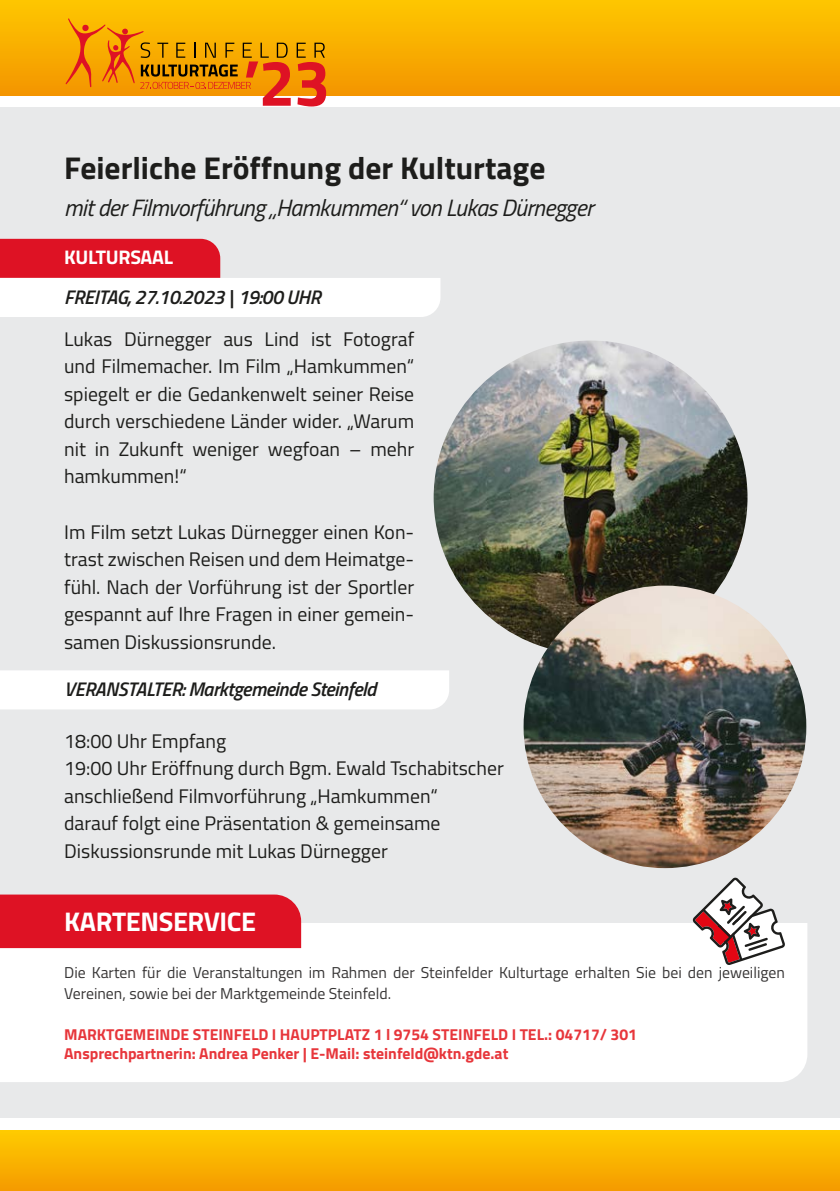
<style>
.page{position:relative;width:840px;height:1191px;background:#fff}
.page>*{position:absolute;margin:0;border:0;box-sizing:border-box;transform-origin:0 0}
.t1{font:700 31.6px "Titillium";color:#1d1d1b}
.t2{font:700 27px "Titillium";letter-spacing:-.015em;color:#fff}
.t3{font:italic 23.6px "Titillium";letter-spacing:-.025em;color:#1d1d1b}
.t4{font:19.6px/27.6px "Titillium";color:#1d1d1b;text-align:justify}
.t5{font:italic 600 19.6px "Titillium";letter-spacing:-.025em;color:#1d1d1b}
.t6{font:700 19.6px "Titillium";letter-spacing:-.015em;color:#fff}
.t7{font:15.8px/21.6px "Titillium";color:#373535}
.t8{font:700 15.8px/19px "Titillium";color:#e7363b}
</style>
<div class="page">
<div style="left:0;top:0;width:839px;height:95px;background:linear-gradient(to bottom,#fec700,#f49500)"></div>
<div style="left:0;top:1130px;width:839px;height:61px;background:linear-gradient(to bottom,#fc0,#f59b00)"></div>
<div style="left:0;top:107px;width:839px;height:1010px;background:#e8e9ea"></div>
<svg style="left:296px;top:43px;width:30px;height:63px;background:#e06619"></svg>
<svg style="left:66px;top:18px;width:224px;height:88px;background:#e99a1d"></svg>
<svg style="left:0;top:239px;width:440px;height:78px"></svg>
<div style="left:0;top:923px;width:806px;height:159px;background:#fff"></div>
<div style="left:0;top:670px;width:449px;height:39px;background:#fff"></div>
<div style="left:0;top:894px;width:301px;height:54px;background:#de1224"></div>
<svg style="left:692px;top:877px;width:92px;height:88px"></svg>
<img style="left:433px;top:340px;width:314px;height:314px;border-radius:157px">
<img style="left:523px;top:585px;width:282px;height:283px;border-radius:141px">
<h1 class="t1" style="left:64px;top:144px;width:482px">Feierliche Eröffnung der Kulturtage</h1>
<p class="t3" style="left:64px;top:190px;width:530px">mit der Filmvorführung „Hamkummen“ von Lukas Dürnegger</p>
<p class="t6" style="left:64px;top:242px;width:110px">KULTURSAAL</p>
<p class="t5" style="left:64px;top:282px;width:258px">FREITAG, 27.10.2023 | 19:00 UHR</p>
<p class="t4" style="left:64px;top:324px;width:351px">Lukas Dürnegger aus Lind ist Fotograf und Filmemacher. Im Film „Hamkummen“ spiegelt er die Gedankenwelt seiner Reise durch verschiedene Länder wider. „Warum nit in Zukunft weniger wegfoan – mehr hamkummen!“</p>
<p class="t4" style="left:64px;top:517px;width:351px">Im Film setzt Lukas Dürnegger einen Kon&shy;trast zwischen Reisen und dem Heimatge&shy;fühl. Nach der Vorführung ist der Sportler gespannt auf Ihre Fragen in einer gemein&shy;samen Diskussionsrunde.</p>
<p class="t5" style="left:64px;top:674px;width:313px">VERANSTALTER: Marktgemeinde Steinfeld</p>
<p class="t4" style="left:64px;top:726px;width:441px;text-align:left">18:00 Uhr Empfang<br>19:00 Uhr Eröffnung durch Bgm. Ewald Tschabitscher anschließend Filmvorführung „Hamkummen“<br>darauf folgt eine Präsentation &amp; gemeinsame Diskussionsrunde mit Lukas Dürnegger</p>
<h2 class="t2" style="left:64px;top:901px;width:193px">KARTENSERVICE</h2>
<p class="t7" style="left:64px;top:960px;width:722px">Die Karten für die Veranstaltungen im Rahmen der Steinfelder Kulturtage erhalten Sie bei den jeweiligen<br>Vereinen, sowie bei der Marktgemeinde Steinfeld.</p>
<p class="t8" style="left:64px;top:1024px;width:574px">MARKTGEMEINDE STEINFELD I HAUPTPLATZ 1 l 9754 STEINFELD I TEL.: 04717/ 301<br>Ansprechpartnerin: Andrea Penker | E-Mail: steinfeld@ktn.gde.at</p>
</div>
